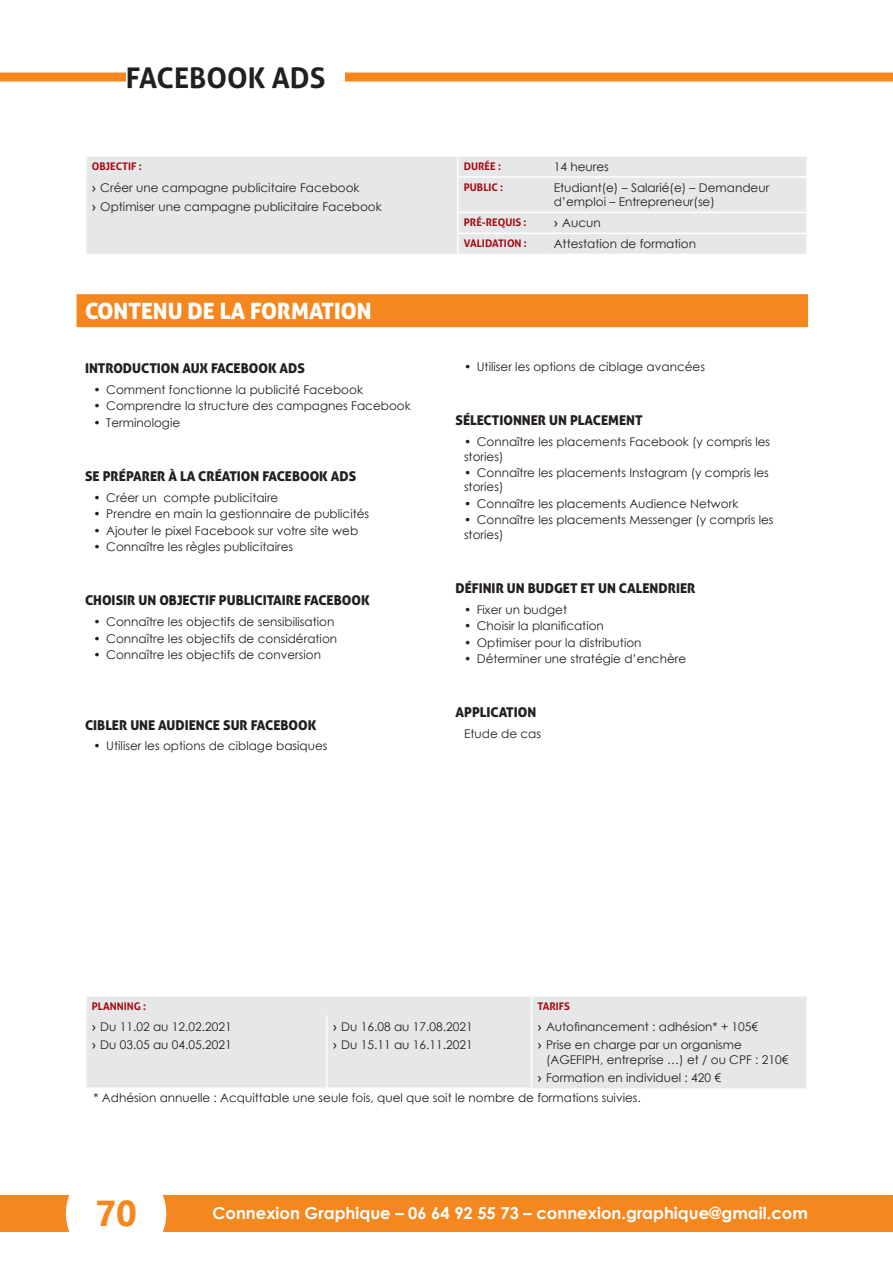
<style>
.page{position:relative;width:893px;height:1263px;background:#fff}
.page>*{position:absolute;margin:0;border:0;box-sizing:border-box;transform-origin:0 0}
.t1{font:700 36px "Ebrima";color:#f5871f}
.Titre_PAGE_2L{font:700 28.5px "Aller";color:#231f20}
.Titre_CONTENU{font:22.5px "Aller Display";color:#fff}
.t2{font:700 16.5px "Century Gothic";color:#fff}
.Sous-Titre_CONTENU{font:13.5px "Aller Display";color:#231f20}
.Texte_TABLEAU{font:12px/14.4px "Century Gothic";color:#231f20}
.Titre_TABLEAU{font:700 10.5px "Aller";color:#a30910}
.s1{font-family:"Aller"}
</style>
<div class="page">
<div style="left:0;top:1195px;width:893px;height:37px;background:#f5871f"></div>
<div style="left:66px;top:1163px;width:100px;height:100px;background:#fff;border-radius:50%"></div>
<div style="left:0;top:73px;width:893px;height:9px;background:#f5871f"></div>
<div style="left:126px;top:49px;width:218px;height:57px;background:#fff"></div>
<div style="left:87px;top:996px;width:719px;height:92px;background:#e6e7e9"></div>
<svg style="left:86px;top:997px;width:1px;height:18px"></svg>
<svg style="left:531px;top:996px;width:1px;height:19px"></svg>
<svg style="left:806px;top:997px;width:1px;height:18px"></svg>
<hr style="left:85px;top:1087px;width:242px;height:2px;background:#fff">
<hr style="left:327px;top:1087px;width:205px;height:2px;background:#fff">
<hr style="left:326px;top:1015px;width:1px;height:72px;background:#fff">
<hr style="left:531px;top:1015px;width:1px;height:72px;background:#fff">
<div style="left:77px;top:294px;width:731px;height:33px;background:#f5871f"></div>
<div style="left:87px;top:157px;width:719px;height:97px;background:#e6e7e9"></div>
<svg style="left:457px;top:157px;width:2px;height:19px"></svg>
<svg style="left:806px;top:157px;width:1px;height:19px"></svg>
<hr style="left:457px;top:176px;width:91px;height:2px;background:#fff">
<hr style="left:457px;top:178px;width:2px;height:34px;background:#fff">
<hr style="left:548px;top:176px;width:260px;height:2px;background:#fff">
<hr style="left:457px;top:212px;width:91px;height:1px;background:#fff">
<hr style="left:457px;top:213px;width:2px;height:20px;background:#fff">
<hr style="left:548px;top:212px;width:260px;height:1px;background:#fff">
<hr style="left:457px;top:233px;width:91px;height:1px;background:#fff">
<hr style="left:457px;top:234px;width:2px;height:20px;background:#fff">
<hr style="left:548px;top:233px;width:260px;height:1px;background:#fff">
<p class="Titre_PAGE_2L" style="left:126px;top:60px;width:201px">FACEBOOK ADS</p>
<p class="Titre_TABLEAU" style="left:92px;top:159px;width:51px">OBJECTIF :</p>
<p class="Titre_TABLEAU" style="left:464px;top:159px;width:39px">DURÉE :</p>
<p class="Texte_TABLEAU" style="left:554px;top:159px;width:57px">14 heures</p>
<p class="Texte_TABLEAU" style="left:92px;top:180px;width:269px"><span class="s1">›</span> Créer une campagne publicitaire Facebook</p>
<p class="Texte_TABLEAU" style="left:92px;top:199px;width:292px"><span class="s1">›</span> Optimiser une campagne publicitaire Facebook</p>
<p class="Titre_TABLEAU" style="left:464px;top:180px;width:41px">PUBLIC :</p>
<p class="Texte_TABLEAU" style="left:554px;top:180px;width:217px">Etudiant(e) – Salarié(e) – Demandeur d’emploi – Entrepreneur(se)</p>
<p class="Titre_TABLEAU" style="left:464px;top:216px;width:64px">PRÉ-REQUIS :</p>
<p class="Texte_TABLEAU" style="left:554px;top:216px;width:49px"><span class="s1">›</span> Aucun</p>
<p class="Titre_TABLEAU" style="left:464px;top:237px;width:65px">VALIDATION :</p>
<p class="Texte_TABLEAU" style="left:554px;top:237px;width:144px">Attestation de formation</p>
<p class="Titre_CONTENU" style="left:85px;top:296px;width:288px">CONTENU DE LA FORMATION</p>
<p class="Sous-Titre_CONTENU" style="left:85px;top:360px;width:222px">INTRODUCTION AUX FACEBOOK ADS</p>
<p class="Texte_TABLEAU" style="left:94px;top:382px;width:271px">• Comment fonctionne la publicité Facebook</p>
<p class="Texte_TABLEAU" style="left:94px;top:399px;width:319px">• Comprendre la structure des campagnes Facebook</p>
<p class="Texte_TABLEAU" style="left:94px;top:415px;width:88px">• Terminologie</p>
<p class="Sous-Titre_CONTENU" style="left:85px;top:467px;width:273px">SE PRÉPARER À LA CRÉATION FACEBOOK ADS</p>
<p class="Texte_TABLEAU" style="left:94px;top:490px;width:186px">• Créer un compte publicitaire</p>
<p class="Texte_TABLEAU" style="left:94px;top:506px;width:277px">• Prendre en main la gestionnaire de publicités</p>
<p class="Texte_TABLEAU" style="left:94px;top:523px;width:266px">• Ajouter le pixel Facebook sur votre site web</p>
<p class="Texte_TABLEAU" style="left:94px;top:540px;width:201px">• Connaître les règles publicitaires</p>
<p class="Sous-Titre_CONTENU" style="left:85px;top:592px;width:286px">CHOISIR UN OBJECTIF PUBLICITAIRE FACEBOOK</p>
<p class="Texte_TABLEAU" style="left:94px;top:614px;width:242px">• Connaître les objectifs de sensibilisation</p>
<p class="Texte_TABLEAU" style="left:94px;top:631px;width:245px">• Connaître les objectifs de considération</p>
<p class="Texte_TABLEAU" style="left:94px;top:647px;width:229px">• Connaître les objectifs de conversion</p>
<p class="Sous-Titre_CONTENU" style="left:85px;top:716px;width:233px">CIBLER UNE AUDIENCE SUR FACEBOOK</p>
<p class="Texte_TABLEAU" style="left:94px;top:739px;width:235px">• Utiliser les options de ciblage basiques</p>
<p class="Texte_TABLEAU" style="left:464px;top:360px;width:242px">• Utiliser les options de ciblage avancées</p>
<p class="Sous-Titre_CONTENU" style="left:455px;top:412px;width:189px">SÉLECTIONNER UN PLACEMENT</p>
<p class="Texte_TABLEAU" style="left:464px;top:434px;width:308px">• Connaître les placements Facebook (y compris les stories)</p>
<p class="Texte_TABLEAU" style="left:464px;top:465px;width:306px">• Connaître les placements Instagram (y compris les stories)</p>
<p class="Texte_TABLEAU" style="left:464px;top:496px;width:276px">• Connaître les placements Audience Network</p>
<p class="Texte_TABLEAU" style="left:464px;top:513px;width:311px">• Connaître les placements Messenger (y compris les stories)</p>
<p class="Sous-Titre_CONTENU" style="left:455px;top:579px;width:241px">DÉFINIR UN BUDGET ET UN CALENDRIER</p>
<p class="Texte_TABLEAU" style="left:464px;top:602px;width:105px">• Fixer un budget</p>
<p class="Texte_TABLEAU" style="left:464px;top:618px;width:141px">• Choisir la planification</p>
<p class="Texte_TABLEAU" style="left:464px;top:635px;width:179px">• Optimiser pour la distribution</p>
<p class="Texte_TABLEAU" style="left:464px;top:651px;width:224px">• Déterminer une stratégie d’enchère</p>
<p class="Sous-Titre_CONTENU" style="left:455px;top:704px;width:82px">APPLICATION</p>
<p class="Texte_TABLEAU" style="left:464px;top:726px;width:79px">Etude de cas</p>
<p class="Titre_TABLEAU" style="left:92px;top:999px;width:56px">PLANNING :</p>
<p class="Titre_TABLEAU" style="left:537px;top:999px;width:34px">TARIFS</p>
<p class="Texte_TABLEAU" style="left:92px;top:1019px;width:141px"><span class="s1">›</span> Du 11.02 au 12.02.2021</p>
<p class="Texte_TABLEAU" style="left:92px;top:1037px;width:141px"><span class="s1">›</span> Du 03.05 au 04.05.2021</p>
<p class="Texte_TABLEAU" style="left:537px;top:1019px;width:222px"><span class="s1">›</span> Autofinancement : adhésion* + 105€</p>
<p class="Texte_TABLEAU" style="left:546px;top:1037px;width:244px;text-indent:-9px"><span class="s1">›</span> Prise en charge par un organisme (AGEFIPH, entreprise …) et / ou CPF : 210€</p>
<p class="Texte_TABLEAU" style="left:537px;top:1070px;width:185px"><span class="s1">›</span> Formation en individuel : 420 €</p>
<p class="Texte_TABLEAU" style="left:94px;top:1090px;width:547px">* Adhésion annuelle : Acquittable une seule fois, quel que soit le nombre de formations suivies.</p>
<p class="Texte_TABLEAU" style="left:333px;top:1019px;width:141px"><span class="s1">›</span> Du 16.08 au 17.08.2021</p>
<p class="Texte_TABLEAU" style="left:333px;top:1037px;width:141px"><span class="s1">›</span> Du 15.11 au 16.11.2021</p>
<h1 class="t1" style="left:95px;top:1184px;width:43px">70</h1>
<h3 class="t2" style="left:213px;top:1200px;width:597px">Connexion Graphique – 06 64 92 55 73 – connexion.graphique@gmail.com</h3>
</div>
